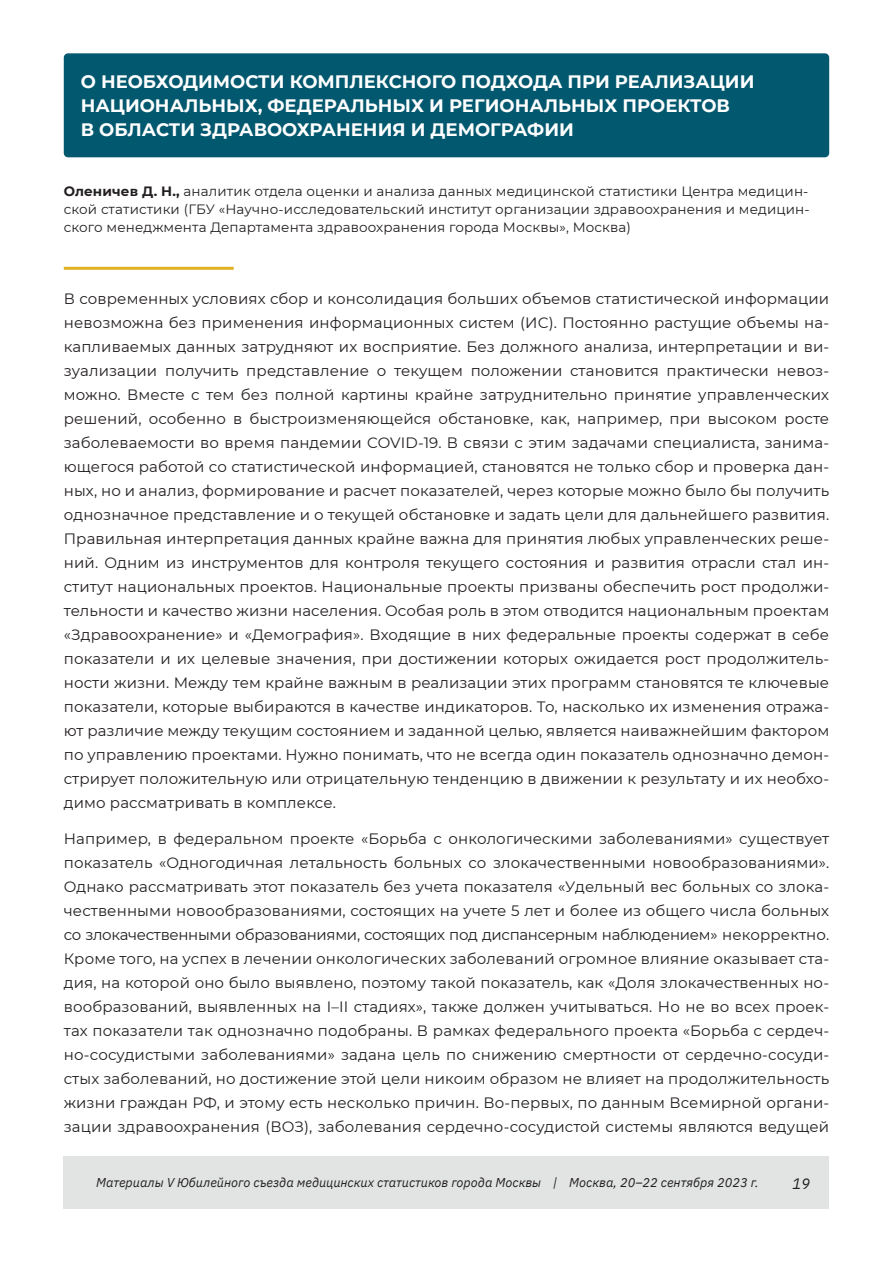
<style>
.page{position:relative;width:893px;height:1263px;background:#fff}
.page>*{position:absolute;margin:0;border:0;box-sizing:border-box;transform-origin:0 0}
.заг{font:700 18px/24px "Montserrat";color:#fff}
.набор_1{font:15px/24px "Montserrat";letter-spacing:.01em;color:#231f20;text-align:justify}
.набор{font:15px/24px "Montserrat";letter-spacing:.01em;color:#231f20;text-align:justify}
.t1{font:italic 15px "IBM Plex Sans";color:#231f20}
.ФИО{font:13.5px/18px "Montserrat";letter-spacing:.01em;color:#231f20;text-align:justify}
.t2{font:italic 12.75px "IBM Plex Sans";color:#231f20}
.s1{font-weight:700}
</style>
<div class="page">
<div style="left:64px;top:1157px;width:765px;height:52px;background:#e2e4e4"></div>
<div style="left:64px;top:53px;width:765px;height:104px;background:#02586e;border-radius:4px"></div>
<hr style="left:64px;top:267px;width:170px;height:3px;background:#e1b324">
<p class="заг" style="left:81px;top:68px;width:675px">О НЕОБХОДИМОСТИ КОМПЛЕКСНОГО ПОДХОДА ПРИ РЕАЛИЗАЦИИ<br>НАЦИОНАЛЬНЫХ, ФЕДЕРАЛЬНЫХ И РЕГИОНАЛЬНЫХ ПРОЕКТОВ<br>В ОБЛАСТИ ЗДРАВООХРАНЕНИЯ И ДЕМОГРАФИИ</p>
<p class="ФИО" style="left:64px;top:182px;width:747px"><span class="s1">Оленичев Д. Н.,</span> аналитик отдела оценки и анализа данных медицинской статистики Центра медицин&shy;ской статистики (ГБУ «Научно-исследовательский институт организации здравоохранения и медицин&shy;ского менеджмента Департамента здравоохранения города Москвы», Москва)</p>
<p class="набор_1" style="left:64px;top:286px;width:767px">В современных условиях сбор и консолидация больших объемов статистической информации невозможна без применения информационных систем (ИС). Постоянно растущие объемы на&shy;капливаемых данных затрудняют их восприятие. Без должного анализа, интерпретации и ви&shy;зуализации получить представление о текущем положении становится практически невоз&shy;можно. Вместе с тем без полной картины крайне затруднительно принятие управленческих решений, особенно в быстроизменяющейся обстановке, как, например, при высоком росте заболеваемости во время пандемии COVID-19. В связи с этим задачами специалиста, занима&shy;ющегося работой со статистической информацией, становятся не только сбор и проверка дан&shy;ных, но и анализ, формирование и расчет показателей, через которые можно было бы получить однозначное представление и о текущей обстановке и задать цели для дальнейшего развития.<br>Правильная интерпретация данных крайне важна для принятия любых управленческих реше&shy;ний. Одним из инструментов для контроля текущего состояния и развития отрасли стал ин&shy;ститут национальных проектов. Национальные проекты призваны обеспечить рост продолжи&shy;тельности и качество жизни населения. Особая роль в этом отводится национальным проектам «Здравоохранение» и «Демография». Входящие в них федеральные проекты содержат в себе показатели и их целевые значения, при достижении которых ожидается рост продолжитель&shy;ности жизни. Между тем крайне важным в реализации этих программ становятся те ключевые показатели, которые выбираются в качестве индикаторов. То, насколько их изменения отража&shy;ют различие между текущим состоянием и заданной целью, является наиважнейшим фактором по управлению проектами. Нужно понимать, что не всегда один показатель однозначно демон&shy;стрирует положительную или отрицательную тенденцию в движении к результату и их необхо&shy;димо рассматривать в комплексе.</p>
<p class="набор" style="left:64px;top:826px;width:767px">Например, в федеральном проекте «Борьба с онкологическими заболеваниями» существует показатель «Одногодичная летальность больных со злокачественными новообразованиями».<br>Однако рассматривать этот показатель без учета показателя «Удельный вес больных со злока&shy;чественными новообразованиями, состоящих на учете 5 лет и более из общего числа больных со злокачественными образованиями, состоящих под диспансерным наблюдением» некорректно.<br>Кроме того, на успех в лечении онкологических заболеваний огромное влияние оказывает ста&shy;дия, на которой оно было выявлено, поэтому такой показатель, как «Доля злокачественных но&shy;вообразований, выявленных на I–II стадиях», также должен учитываться. Но не во всех проек&shy;тах показатели так однозначно подобраны. В рамках федерального проекта «Борьба с сердеч&shy;но-сосудистыми заболеваниями» задана цель по снижению смертности от сердечно-сосуди&shy;стых заболеваний, но достижение этой цели никоим образом не влияет на продолжительность жизни граждан РФ, и этому есть несколько причин. Во-первых, по данным Всемирной органи&shy;зации здравоохранения (ВОЗ), заболевания сердечно-сосудистой системы являются ведущей</p>
<p class="t2" style="left:96px;top:1173px;width:664px">Материалы V Юбилейного съезда медицинских статистиков города Москвы | Москва, 20–22 сентября 2023 г.</p>
<p class="t1" style="left:792px;top:1172px;width:19px">19</p>
</div>
